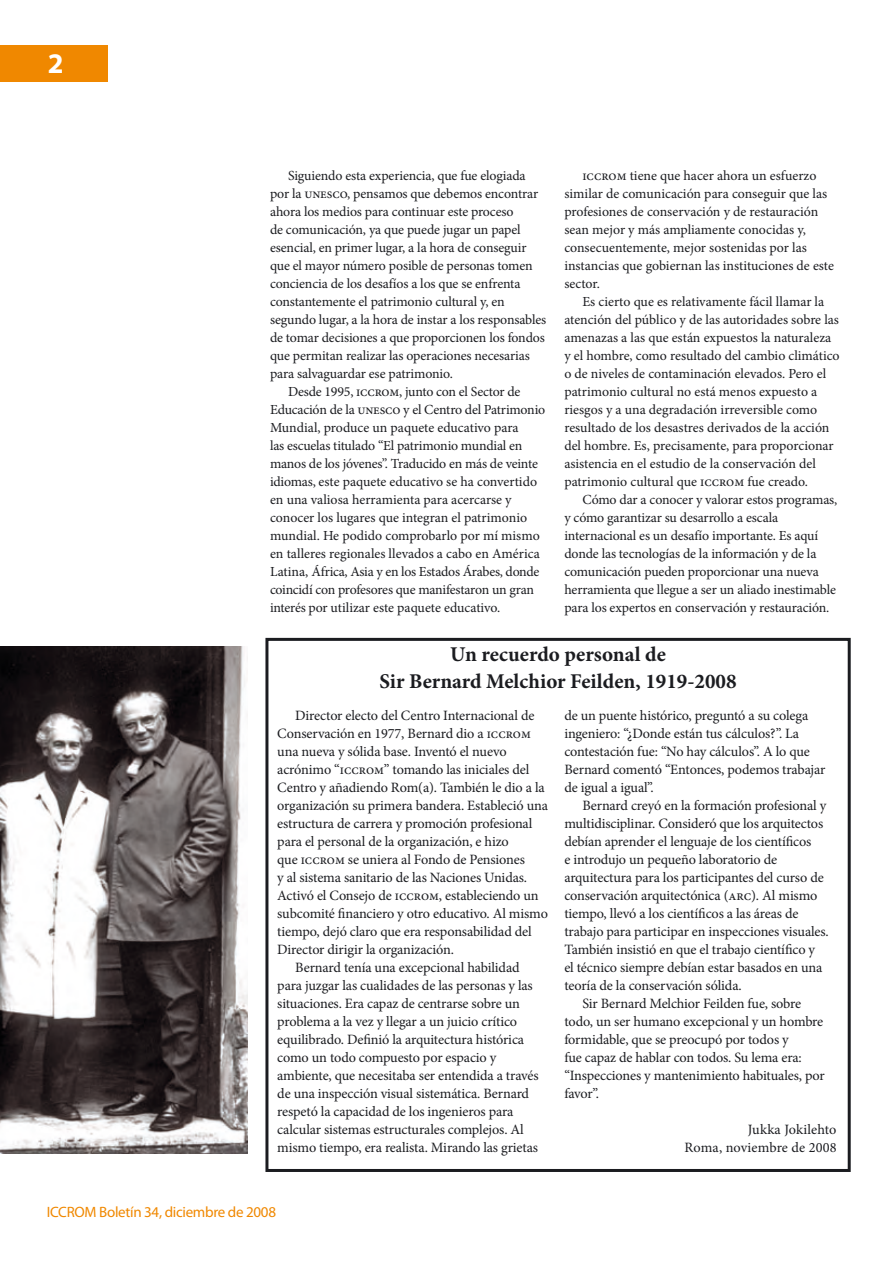
<style>
.page{position:relative;width:893px;height:1263px;background:#fff}
.page>*{position:absolute;margin:0;border:0;box-sizing:border-box;transform-origin:0 0}
.t1{font:700 28.5px "Myriad Pro";color:#fff}
.t2{font:700 21px/27px "Minion Pro";color:#1b1c20;text-align:center}
.t3{font:15px "Myriad Pro";letter-spacing:-.02em;color:#f08800}
.t4{font:14.25px/18px "Minion Pro";letter-spacing:-.01em;color:#1b1c20}
.t5{font:14.25px/18px "Minion Pro";letter-spacing:.01em;color:#1b1c20;text-align:right}
.t6{font:13.8px/18px "Minion Pro";letter-spacing:-.01em;color:#1b1c20}
.s1{font-size:13.8px}
</style>
<div class="page">
<div style="left:0;top:45px;width:108px;height:36px;background:#f08800"></div>
<div style="left:265px;top:638px;width:586px;height:534px;border:3px solid #1b1c20"></div>
<img style="left:0;top:647px;width:248px;height:506px">
<h1 class="t1" style="left:48px;top:44px;width:17px">2</h1>
<p class="t6" style="left:564px;top:167px;width:271px;text-indent:18px">iccrom tiene que hacer ahora un esfuerzo similar de comunicación para conseguir que las profesiones de conservación y de restauración sean mejor y más ampliamente conocidas y, consecuentemente, mejor sostenidas por las instancias que gobiernan las instituciones de este sector.</p>
<p class="t6" style="left:564px;top:293px;width:277px;text-indent:18px">Es cierto que es relativamente fácil llamar la atención del público y de las autoridades sobre las amenazas a las que están expuestos la naturaleza y el hombre, como resultado del cambio climático o de niveles de contaminación elevados. Pero el patrimonio cultural no está menos expuesto a riesgos y a una degradación irreversible como resultado de los desastres derivados de la acción del hombre. Es, precisamente, para proporcionar asistencia en el estudio de la conservación del patrimonio cultural que iccrom fue creado.</p>
<p class="t6" style="left:564px;top:490px;width:274px;text-indent:18px">Cómo dar a conocer y valorar estos programas, y cómo garantizar su desarrollo a escala internacional es un desafío importante. Es aquí donde las tecnologías de la información y de la comunicación pueden proporcionar una nueva herramienta que llegue a ser un aliado inestimable para los expertos en conservación y restauración.</p>
<h2 class="t2" style="left:380px;top:640px;width:358px">Un recuerdo personal de<br>Sir Bernard Melchior Feilden, 1919-2008</h2>
<p class="t4" style="left:295px;top:707px;width:241px">Director electo del Centro Internacional de</p>
<p class="t4" style="left:277px;top:725px;width:255px">Conservación en 1977, Bernard dio a <span class="s1">iccrom</span></p>
<p class="t4" style="left:277px;top:743px;width:231px">una nueva y sólida base. Inventó el nuevo</p>
<p class="t4" style="left:277px;top:761px;width:253px">acrónimo “<span class="s1">iccrom</span>” tomando las iniciales del</p>
<p class="t4" style="left:277px;top:779px;width:269px">Centro y añadiendo Rom(a). También le dio a la</p>
<p class="t4" style="left:277px;top:797px;width:272px">organización su primera bandera. Estableció una</p>
<p class="t4" style="left:277px;top:815px;width:257px">estructura de carrera y promoción profesional</p>
<p class="t4" style="left:277px;top:833px;width:233px">para el personal de la organización, e hizo</p>
<p class="t4" style="left:277px;top:851px;width:249px">que <span class="s1">iccrom</span> se uniera al Fondo de Pensiones</p>
<p class="t4" style="left:277px;top:869px;width:251px">y al sistema sanitario de las Naciones Unidas.</p>
<p class="t4" style="left:277px;top:887px;width:263px">Activó el Consejo de <span class="s1">iccrom</span>, estableciendo un</p>
<p class="t4" style="left:277px;top:905px;width:272px">subcomité financiero y otro educativo. Al mismo</p>
<p class="t4" style="left:277px;top:923px;width:256px">tiempo, dejó claro que era responsabilidad del</p>
<p class="t4" style="left:277px;top:941px;width:178px">Director dirigir la organización.</p>
<p class="t4" style="left:295px;top:959px;width:226px">Bernard tenía una excepcional habilidad</p>
<p class="t4" style="left:277px;top:977px;width:257px">para juzgar las cualidades de las personas y las</p>
<p class="t4" style="left:277px;top:995px;width:244px">situaciones. Era capaz de centrarse sobre un</p>
<p class="t4" style="left:277px;top:1013px;width:241px">problema a la vez y llegar a un juicio crítico</p>
<p class="t4" style="left:277px;top:1031px;width:248px">equilibrado. Definió la arquitectura histórica</p>
<p class="t4" style="left:277px;top:1048px;width:221px">como un todo compuesto por espacio y</p>
<p class="t4" style="left:277px;top:1066px;width:263px">ambiente, que necesitaba ser entendida a través</p>
<p class="t4" style="left:277px;top:1084px;width:253px">de una inspección visual sistemática. Bernard</p>
<p class="t4" style="left:277px;top:1102px;width:238px">respetó la capacidad de los ingenieros para</p>
<p class="t4" style="left:277px;top:1120px;width:248px">calcular sistemas estructurales complejos. Al</p>
<p class="t4" style="left:277px;top:1138px;width:262px">mismo tiempo, era realista. Mirando las grietas</p>
<p class="t6" style="left:288px;top:167px;width:239px">Siguiendo esta experiencia, que fue elogiada</p>
<p class="t6" style="left:270px;top:185px;width:270px">por la unesco, pensamos que debemos encontrar</p>
<p class="t6" style="left:270px;top:203px;width:245px">ahora los medios para continuar este proceso</p>
<p class="t6" style="left:270px;top:221px;width:252px">de comunicación, ya que puede jugar un papel</p>
<p class="t6" style="left:270px;top:239px;width:258px">esencial, en primer lugar, a la hora de conseguir</p>
<p class="t6" style="left:270px;top:257px;width:264px">que el mayor número posible de personas tomen</p>
<p class="t6" style="left:270px;top:275px;width:252px">conciencia de los desafíos a los que se enfrenta</p>
<p class="t6" style="left:270px;top:293px;width:236px">constantemente el patrimonio cultural y, en</p>
<p class="t6" style="left:270px;top:311px;width:278px">segundo lugar, a la hora de instar a los responsables</p>
<p class="t6" style="left:270px;top:329px;width:276px">de tomar decisiones a que proporcionen los fondos</p>
<p class="t6" style="left:270px;top:347px;width:261px">que permitan realizar las operaciones necesarias</p>
<p class="t6" style="left:270px;top:365px;width:184px">para salvaguardar ese patrimonio.</p>
<p class="t6" style="left:288px;top:383px;width:234px">Desde 1995, iccrom, junto con el Sector de</p>
<p class="t6" style="left:270px;top:401px;width:277px">Educación de la unesco y el Centro del Patrimonio</p>
<p class="t6" style="left:270px;top:419px;width:250px">Mundial, produce un paquete educativo para</p>
<p class="t6" style="left:270px;top:437px;width:254px">las escuelas titulado “El patrimonio mundial en</p>
<p class="t6" style="left:270px;top:455px;width:269px">manos de los jóvenes”. Traducido en más de veinte</p>
<p class="t6" style="left:270px;top:473px;width:269px">idiomas, este paquete educativo se ha convertido</p>
<p class="t6" style="left:270px;top:491px;width:243px">en una valiosa herramienta para acercarse y</p>
<p class="t6" style="left:270px;top:509px;width:259px">conocer los lugares que integran el patrimonio</p>
<p class="t6" style="left:270px;top:527px;width:271px">mundial. He podido comprobarlo por mí mismo</p>
<p class="t6" style="left:270px;top:545px;width:271px">en talleres regionales llevados a cabo en América</p>
<p class="t6" style="left:270px;top:563px;width:271px">Latina, África, Asia y en los Estados Árabes, donde</p>
<p class="t6" style="left:270px;top:581px;width:266px">coincidí con profesores que manifestaron un gran</p>
<p class="t6" style="left:270px;top:599px;width:232px">interés por utilizar este paquete educativo.</p>
<p class="t4" style="left:564px;top:706px;width:263px">de un puente histórico, preguntó a su colega ingeniero: “¿Donde están tus cálculos?”. La contestación fue: “No hay cálculos”. A lo que Bernard comentó “Entonces, podemos trabajar de igual a igual”.</p>
<p class="t4" style="left:582px;top:796px;width:245px">Bernard creyó en la formación profesional y</p>
<p class="t4" style="left:564px;top:814px;width:260px">multidisciplinar. Consideró que los arquitectos</p>
<p class="t4" style="left:564px;top:832px;width:249px">debían aprender el lenguaje de los científicos</p>
<p class="t4" style="left:564px;top:850px;width:214px">e introdujo un pequeño laboratorio de</p>
<p class="t4" style="left:564px;top:868px;width:261px">arquitectura para los participantes del curso de</p>
<p class="t4" style="left:564px;top:886px;width:255px">conservación arquitectónica (arc). Al mismo</p>
<p class="t4" style="left:564px;top:904px;width:236px">tiempo, llevó a los científicos a las áreas de</p>
<p class="t4" style="left:564px;top:922px;width:266px">trabajo para participar en inspecciones visuales.</p>
<p class="t4" style="left:564px;top:940px;width:252px">También insistió en que el trabajo científico y</p>
<p class="t4" style="left:564px;top:958px;width:260px">el técnico siempre debían estar basados en una</p>
<p class="t4" style="left:564px;top:976px;width:179px">teoría de la conservación sólida.</p>
<p class="t4" style="left:582px;top:994px;width:220px">Sir Bernard Melchior Feilden fue, sobre</p>
<p class="t4" style="left:564px;top:1012px;width:260px">todo, un ser humano excepcional y un hombre</p>
<p class="t4" style="left:564px;top:1030px;width:226px">formidable, que se preocupó por todos y</p>
<p class="t4" style="left:564px;top:1048px;width:239px">fue capaz de hablar con todos. Su lema era:</p>
<p class="t4" style="left:564px;top:1066px;width:262px">“Inspecciones y mantenimiento habituales, por</p>
<p class="t4" style="left:564px;top:1084px;width:36px">favor”.</p>
<p class="t5" style="left:684px;top:1120px;width:153px">Jukka Jokilehto<br>Roma, noviembre de 2008</p>
<p class="t3" style="left:47px;top:1203px;width:231px">ICCROM Boletín 34, diciembre de 2008</p>
</div>
